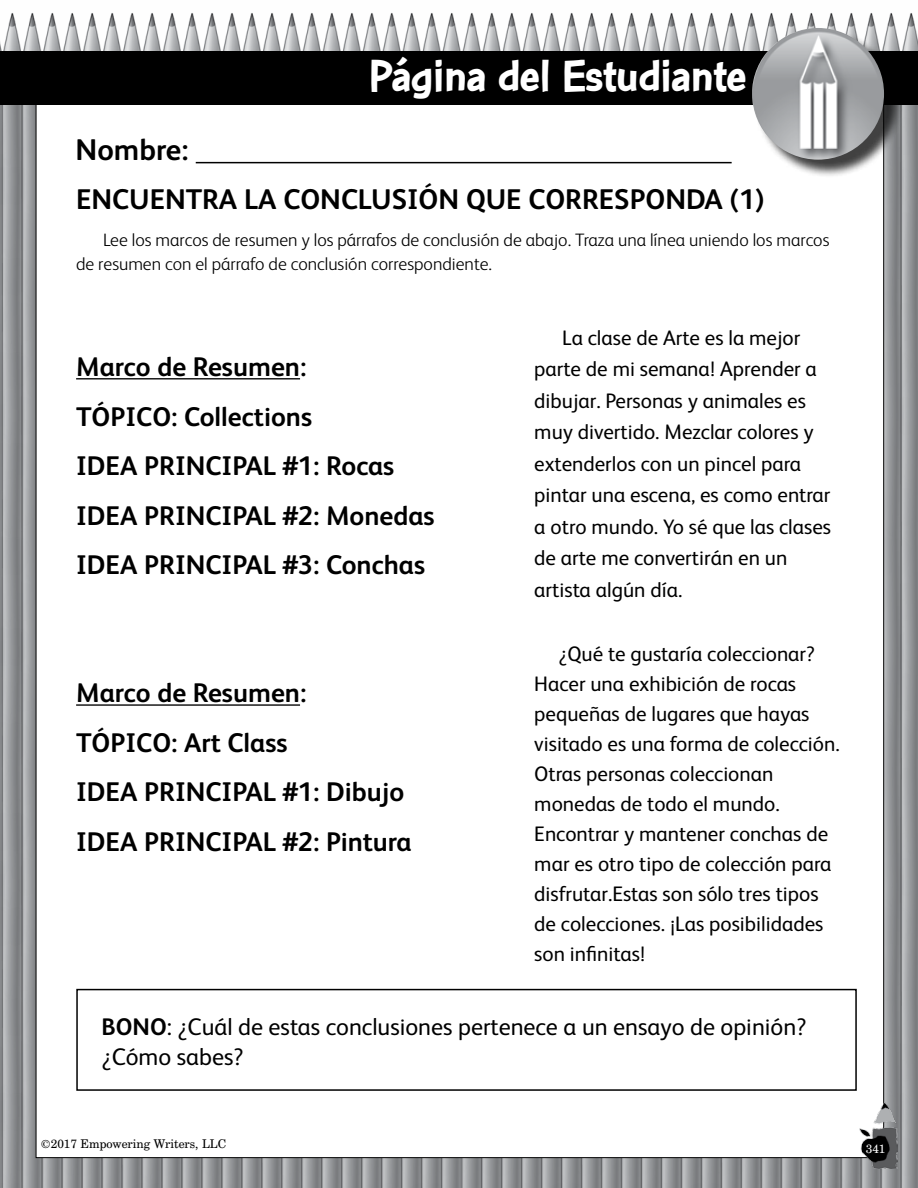
<style>
.page{position:relative;width:918px;height:1188px;background:#fff}
.page>*{position:absolute;margin:0;border:0;box-sizing:border-box;transform-origin:0 0}
.t1{font:700 48px "Con Brush";letter-spacing:-.02em;color:#fff}
.t2{font:700 30px "FS Albert";color:#000}
.t3{font:700 28.5px "FS Albert";color:#000}
.t4{font:700 27px/49.5px "FS Albert";color:#000}
.t5{font:24px/30px "FS Albert";color:#000}
.t6{font:21px/30px "FS Albert";color:#000}
.t7{font:300 18px/24px "FS Albert";color:#000}
.t8{font:12px "Century Schoolbook BT";color:#000}
.t9{font:12px "Century Schoolbook BT";color:#fff}
.s1{font-weight:700}
</style>
<div class="page">
<img style="left:0;top:13px;width:918px;height:1175px">
<div style="left:36px;top:68px;width:848px;height:1090px;background:#fff"></div>
<div style="left:0;top:51px;width:918px;height:54px;background:#000"></div>
<div style="left:754px;top:30px;width:149px;height:148px;background:#000;opacity:.75"></div>
<img style="left:752px;top:28px;width:132px;height:132px;border-radius:66px">
<img style="left:860px;top:1103px;width:37px;height:65px">
<hr style="left:76px;top:378px;width:224px;height:1px;background:#000">
<hr style="left:76px;top:704px;width:224px;height:2px;background:#000">
<div style="left:76px;top:989px;width:781px;height:102px;border:2px solid #000"></div>
<hr style="left:196px;top:162px;width:536px;height:1px;background:#000">
<h2 class="t2" style="left:76px;top:129px;width:114px">Nombre:</h2>
<h1 class="t1" style="left:368px;top:47px;width:380px">Página del Estudiante</h1>
<h3 class="t3" style="left:76px;top:180px;width:690px">ENCUENTRA LA CONCLUSIÓN QUE CORRESPONDA (1)</h3>
<p class="t7" style="left:76px;top:227px;width:755px;text-indent:27px">Lee los marcos de resumen y los párrafos de conclusión de abajo. Traza una línea uniendo los marcos de resumen con el párrafo de conclusión correspondiente.</p>
<p class="t4" style="left:76px;top:341px;width:360px">Marco de Resumen:<br>TÓPICO: Collections<br>IDEA PRINCIPAL #1: Rocas<br>IDEA PRINCIPAL #2: Monedas<br>IDEA PRINCIPAL #3: Conchas</p>
<p class="t4" style="left:76px;top:667px;width:337px">Marco de Resumen:<br>TÓPICO: Art Class<br>IDEA PRINCIPAL #1: Dibujo<br>IDEA PRINCIPAL #2: Pintura</p>
<p class="t6" style="left:534px;top:321px;width:298px;line-height:31.5px;text-indent:28px">La clase de Arte es la mejor parte de mi semana! Aprender a dibujar. Personas y animales es muy divertido. Mezclar colores y extenderlos con un pincel para pintar una escena, es como entrar a otro mundo. Yo sé que las clases de arte me convertirán en un artista algún día.</p>
<p class="t6" style="left:534px;top:637px;width:307px;text-indent:24px">¿Qué te gustaría coleccionar?<br>Hacer una exhibición de rocas pequeñas de lugares que hayas visitado es una forma de colección.<br>Otras personas coleccionan monedas de todo el mundo.<br>Encontrar y mantener conchas de mar es otro tipo de colección para disfrutar.Estas son sólo tres tipos de colecciones. ¡Las posibilidades son infinitas!</p>
<p class="t5" style="left:102px;top:1011px;width:706px"><span class="s1">BONO</span>: ¿Cuál de estas conclusiones pertenece a un ensayo de opinión? ¿Cómo sabes?</p>
<p class="t8" style="left:41px;top:1136px;width:187px">©2017 Empowering Writers, LLC</p>
<p class="t9" style="left:866px;top:1141px;width:21px">341</p>
</div>
